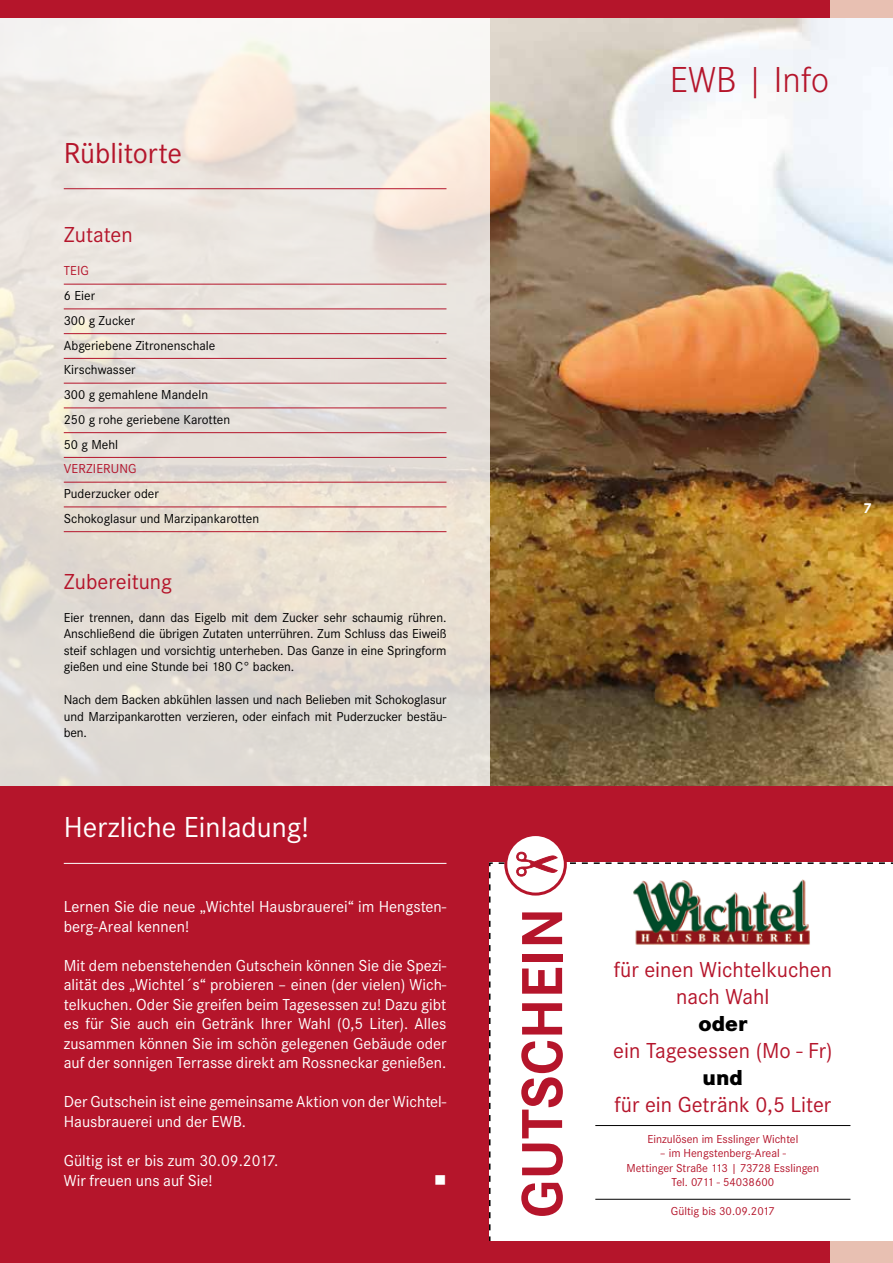
<style>
.page{position:relative;width:893px;height:1263px;background:#fff}
.page>*{position:absolute;margin:0;border:0;box-sizing:border-box;transform-origin:0 0}
.t1{font:700 60px "Corporate S";color:#b5152b}
.t2{font:300 37.5px "Corporate S";color:#b5152b}
.t3{font:30px "Corporate S";color:#fff}
.t4{font:30px "Corporate S";color:#b5152b}
.t5{font:22.5px/27px "Corporate S";color:#b5152b;text-align:center}
.t6{font:800 22.5px "Corporate S";color:#000}
.t7{font:16.5px/19.5px "Corporate S";color:#fff}
.t8{font:16.5px "Wingdings";color:#fff}
.t9{font:700 15px "Corporate S";color:#fff}
.t10{font:13.5px/24.8px "Corporate S";color:#000}
.t11{font:13.5px "Corporate S";letter-spacing:.01em;color:#b5152b}
.t12{font:12px/14.4px "Corporate S";color:#b5152b;text-align:center}
</style>
<div class="page">
<div style="left:0;top:786px;width:893px;height:457px;background:#b5152b"></div>
<img style="left:489px;top:17px;width:404px;height:769px">
<svg style="left:0;top:17px;width:489px;height:769px;background:#e8e1da"></svg>
<div style="left:829px;top:0;width:64px;height:17px;background:#e8c0b2"></div>
<div style="left:0;top:0;width:829px;height:17px;background:#b5152b"></div>
<div style="left:829px;top:1242px;width:64px;height:21px;background:#e8c0b2"></div>
<div style="left:489px;top:862px;width:404px;height:391px;background:#fff"></div>
<div style="left:506px;top:834px;width:59px;height:60px;background:#fff;border-radius:50%"></div>
<div style="left:504px;top:833px;width:63px;height:62px;border:3px solid #b5152b;border-radius:50%"></div>
<svg style="left:499px;top:851px;width:394px;height:26px"></svg>
<hr style="left:64px;top:863px;width:382px;height:1px;background:#fff">
<hr style="left:64px;top:284px;width:382px;height:1px;background:#b5152b">
<hr style="left:64px;top:308px;width:382px;height:1px;background:#b5152b">
<hr style="left:64px;top:333px;width:382px;height:1px;background:#b5152b">
<hr style="left:64px;top:358px;width:382px;height:1px;background:#b5152b">
<hr style="left:64px;top:383px;width:382px;height:1px;background:#b5152b">
<hr style="left:64px;top:407px;width:382px;height:1px;background:#b5152b">
<hr style="left:64px;top:432px;width:382px;height:1px;background:#b5152b">
<hr style="left:64px;top:457px;width:382px;height:1px;background:#b5152b">
<hr style="left:64px;top:482px;width:382px;height:1px;background:#b5152b">
<hr style="left:64px;top:506px;width:382px;height:1px;background:#b5152b">
<hr style="left:64px;top:531px;width:382px;height:1px;background:#b5152b">
<hr style="left:64px;top:188px;width:382px;height:1px;background:#b5152b">
<div style="left:0;top:1242px;width:829px;height:21px;background:#b5152b"></div>
<hr style="left:595px;top:1125px;width:255px;height:1px;background:#000">
<hr style="left:595px;top:1199px;width:255px;height:1px;background:#000">
<h3 class="t4" style="left:64px;top:136px;width:120px">Rüblitorte</h3>
<h3 class="t5" style="left:64px;top:221px;width:71px">Zutaten</h3>
<p class="t11" style="left:64px;top:263px;width:27px">TEIG</p>
<p class="t10" style="left:64px;top:283px;width:168px">6 Eier<br>300 g Zucker<br>Abgeriebene Zitronenschale<br>Kirschwasser<br>300 g gemahlene Mandeln<br>250 g rohe geriebene Karotten<br>50 g Mehl</p>
<p class="t11" style="left:64px;top:461px;width:74px">VERZIERUNG</p>
<p class="t10" style="left:64px;top:481px;width:197px">Puderzucker oder<br>Schokoglasur und Marzipankarotten</p>
<h3 class="t5" style="left:64px;top:568px;width:110px">Zubereitung</h3>
<p class="t10" style="left:64px;top:609px;width:384px;line-height:16.5px;text-align:justify">Eier trennen, dann das Eigelb mit dem Zucker sehr schaumig rühren.<br>Anschließend die übrigen Zutaten unterrühren. Zum Schluss das Eiweiß steif schlagen und vorsichtig unterheben. Das Ganze in eine Springform gießen und eine Stunde bei 180 C° backen.</p>
<p class="t10" style="left:64px;top:692px;width:384px;line-height:16.5px;text-align:justify">Nach dem Backen abkühlen lassen und nach Belieben mit Schokoglasur und Marzipankarotten verzieren, oder einfach mit Puderzucker bestäu&shy;ben.</p>
<h3 class="t3" style="left:64px;top:810px;width:247px">Herzliche Einladung!</h3>
<p class="t7" style="left:64px;top:897px;width:384px">Lernen Sie die neue „Wichtel Hausbrauerei“ im Hengsten&shy;berg-Areal kennen!</p>
<p class="t7" style="left:64px;top:956px;width:384px;text-align:justify">Mit dem nebenstehenden Gutschein können Sie die Spezi&shy;alität des „Wichtel´s“ probieren – einen (der vielen) Wich&shy;telkuchen. Oder Sie greifen beim Tagesessen zu! Dazu gibt es für Sie auch ein Getränk Ihrer Wahl (0,5 Liter). Alles zusammen können Sie im schön gelegenen Gebäude oder auf der sonnigen Terrasse direkt am Rossneckar genießen.</p>
<p class="t7" style="left:64px;top:1092px;width:384px">Der Gutschein ist eine gemeinsame Aktion von der Wichtel-<br>Hausbrauerei und der EWB.</p>
<p class="t7" style="left:64px;top:1151px;width:216px">Gültig ist er bis zum 30.09.2017.<br>Wir freuen uns auf Sie!</p>
<p class="t8" style="left:434px;top:1171px;width:14px">■</p>
<h2 class="t2" style="left:670px;top:58px;width:161px">EWB | Info</h2>
<p class="t9" style="left:863px;top:499px;width:10px">7</p>
<h1 class="t1" style="left:508px;top:1218px;width:312px;rotate:-90deg">GUTSCHEIN</h1>
<h3 class="t5" style="left:614px;top:956px;width:220px">für einen Wichtelkuchen nach Wahl</h3>
<h3 class="t6" style="left:698px;top:1010px;width:50px">oder</h3>
<h3 class="t5" style="left:613px;top:1037px;width:221px">ein Tagesessen (Mo - Fr)</h3>
<h3 class="t6" style="left:703px;top:1064px;width:42px">und</h3>
<h3 class="t5" style="left:614px;top:1091px;width:218px">für ein Getränk 0,5 Liter</h3>
<p class="t12" style="left:647px;top:1132px;width:153px">Einzulösen im Esslinger Wichtel</p>
<p class="t12" style="left:627px;top:1146px;width:194px">– im Hengstenberg-Areal -<br>Mettinger Straße 113 | 73728 Esslingen<br>Tel. 0711 - 54038600</p>
<p class="t12" style="left:671px;top:1204px;width:105px">Gültig bis 30.09.2017</p>
</div>
